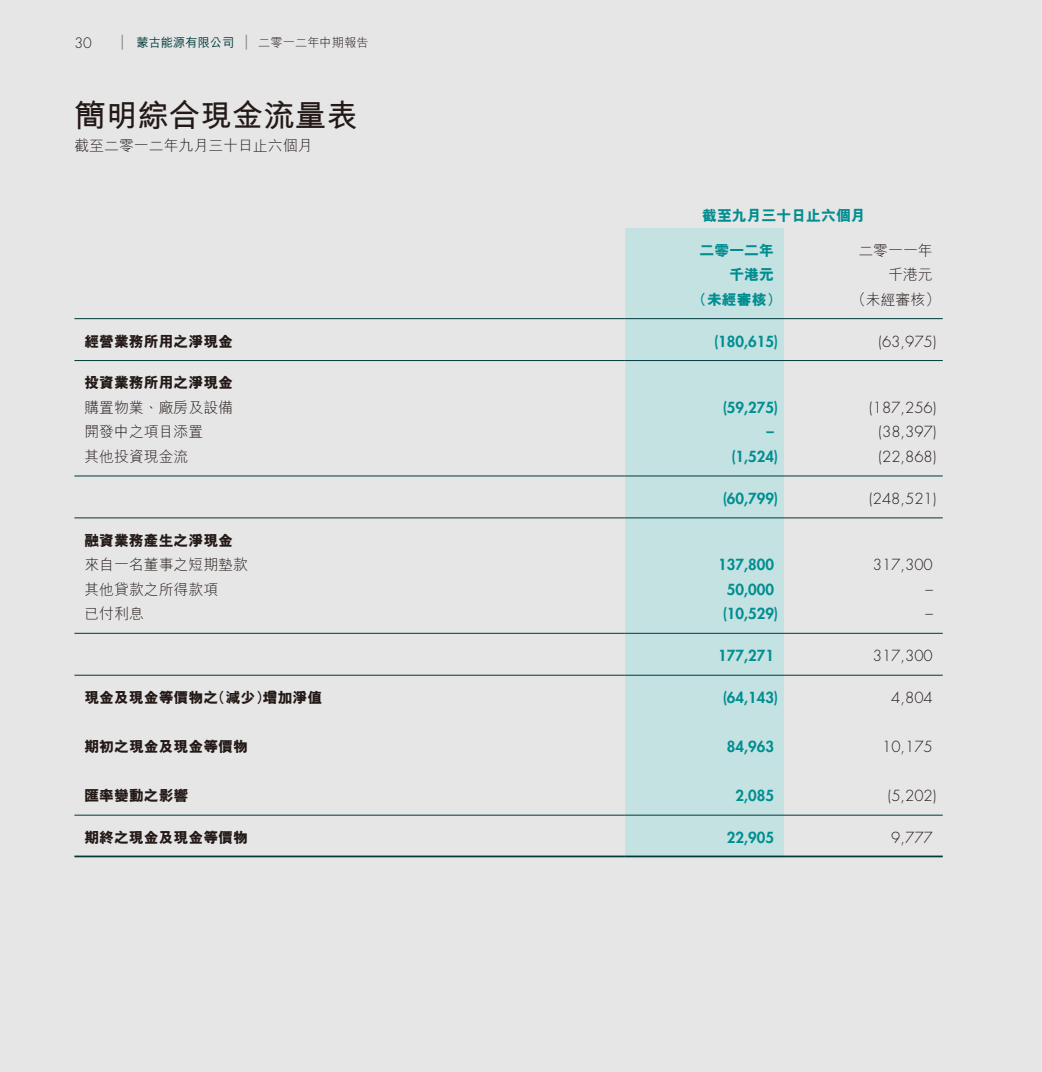
<style>
.page{position:relative;width:1042px;height:1072px;background:#fff}
.page>*{position:absolute;margin:0;border:0;box-sizing:border-box;transform-origin:0 0}
.t1{font:700 31.5px "M Hei HK";color:#231916}
.t2{font:800 14.88px "Futura Std";color:#008e90}
.t3{font:300 14.88px "Futura Std";color:#231916}
.t4{font:300 14.88px "M Hei HK";color:#231916}
.t5{font:800 14.88px "M Hei HK";color:#231916}
.t6{font:800 14.88px "M Hei HK";color:#008e90}
.t7{font:300 14px "Futura Std";color:#231916}
.t8{font:300 12.25px "M Hei HK";color:#231916}
.t9{font:500 12.25px "M Hei HK";color:#00393a}
</style>
<div class="page">
<div style="left:0;top:0;width:1042px;height:1071px;background:#e6e6e7"></div>
<svg style="left:122px;top:35px;width:1px;height:15px"></svg>
<svg style="left:246px;top:35px;width:1px;height:15px"></svg>
<div style="left:625px;top:228px;width:159px;height:627px;background:#c5e2e3"></div>
<hr style="left:74px;top:318px;width:551px;height:1px;background:#00393a">
<hr style="left:625px;top:318px;width:159px;height:1px;background:#00393a">
<hr style="left:784px;top:318px;width:159px;height:1px;background:#00393a">
<hr style="left:74px;top:360px;width:551px;height:1px;background:#00393a">
<hr style="left:625px;top:360px;width:159px;height:1px;background:#00393a">
<hr style="left:784px;top:360px;width:159px;height:1px;background:#00393a">
<hr style="left:74px;top:475px;width:551px;height:1px;background:#00393a">
<hr style="left:625px;top:475px;width:159px;height:1px;background:#00393a">
<hr style="left:784px;top:475px;width:159px;height:1px;background:#00393a">
<hr style="left:74px;top:517px;width:551px;height:1px;background:#00393a">
<hr style="left:625px;top:517px;width:159px;height:1px;background:#00393a">
<hr style="left:784px;top:517px;width:159px;height:1px;background:#00393a">
<hr style="left:74px;top:633px;width:551px;height:1px;background:#00393a">
<hr style="left:625px;top:633px;width:159px;height:1px;background:#00393a">
<hr style="left:784px;top:633px;width:159px;height:1px;background:#00393a">
<hr style="left:74px;top:675px;width:551px;height:1px;background:#00393a">
<hr style="left:625px;top:675px;width:159px;height:1px;background:#00393a">
<hr style="left:784px;top:675px;width:159px;height:1px;background:#00393a">
<hr style="left:74px;top:814px;width:551px;height:1px;background:#00393a">
<hr style="left:625px;top:814px;width:159px;height:1px;background:#00393a">
<hr style="left:784px;top:814px;width:159px;height:1px;background:#00393a">
<hr style="left:74px;top:855px;width:551px;height:2px;background:#00393a">
<hr style="left:625px;top:855px;width:159px;height:2px;background:#00393a">
<hr style="left:784px;top:855px;width:159px;height:2px;background:#00393a">
<p class="t7" style="left:74px;top:34px;width:19px">30</p>
<p class="t9" style="left:136px;top:34px;width:99px">蒙古能源有限公司</p>
<p class="t8" style="left:258px;top:34px;width:112px">二零一二年中期報告</p>
<h1 class="t1" style="left:74px;top:93px;width:285px">簡明綜合現金流量表</h1>
<p class="t4" style="left:74px;top:135px;width:239px">截至二零一二年九月三十日止六個月</p>
<p class="t6" style="left:702px;top:206px;width:165px">截至九月三十日止六個月</p>
<p class="t6" style="left:699px;top:240px;width:76px">二零一二年</p>
<p class="t4" style="left:858px;top:240px;width:76px">二零一一年</p>
<p class="t6" style="left:729px;top:265px;width:46px">千港元</p>
<p class="t4" style="left:888px;top:264px;width:46px">千港元</p>
<p class="t6" style="left:692px;top:289px;width:91px">（未經審核）</p>
<p class="t4" style="left:851px;top:289px;width:91px">（未經審核）</p>
<p class="t5" style="left:84px;top:331px;width:150px">經營業務所用之淨現金</p>
<p class="t2" style="left:714px;top:331px;width:65px">(180,615)</p>
<p class="t3" style="left:878px;top:332px;width:59px">(63,975)</p>
<p class="t5" style="left:84px;top:373px;width:150px">投資業務所用之淨現金</p>
<p class="t4" style="left:84px;top:397px;width:150px">購置物業、廠房及設備</p>
<p class="t2" style="left:723px;top:398px;width:57px">(59,275)</p>
<p class="t3" style="left:869px;top:398px;width:69px">(187,256)</p>
<p class="t4" style="left:84px;top:421px;width:120px">開發中之項目添置</p>
<p class="t2" style="left:766px;top:422px;width:9px">–</p>
<p class="t3" style="left:878px;top:423px;width:59px">(38,397)</p>
<p class="t4" style="left:84px;top:446px;width:106px">其他投資現金流</p>
<p class="t2" style="left:731px;top:447px;width:48px">(1,524)</p>
<p class="t3" style="left:878px;top:447px;width:59px">(22,868)</p>
<p class="t2" style="left:723px;top:489px;width:57px">(60,799)</p>
<p class="t3" style="left:869px;top:489px;width:69px">(248,521)</p>
<p class="t5" style="left:84px;top:530px;width:150px">融資業務產生之淨現金</p>
<p class="t4" style="left:84px;top:554px;width:165px">來自一名董事之短期墊款</p>
<p class="t2" style="left:718px;top:555px;width:57px">137,800</p>
<p class="t3" style="left:873px;top:556px;width:61px">317,300</p>
<p class="t4" style="left:84px;top:579px;width:135px">其他貸款之所得款項</p>
<p class="t2" style="left:727px;top:580px;width:49px">50,000</p>
<p class="t3" style="left:925px;top:580px;width:9px">–</p>
<p class="t4" style="left:84px;top:603px;width:61px">已付利息</p>
<p class="t2" style="left:723px;top:604px;width:57px">(10,529)</p>
<p class="t3" style="left:925px;top:605px;width:9px">–</p>
<p class="t2" style="left:718px;top:646px;width:57px">177,271</p>
<p class="t3" style="left:873px;top:646px;width:61px">317,300</p>
<p class="t5" style="left:84px;top:687px;width:239px">現金及現金等價物之（減少）增加淨值</p>
<p class="t2" style="left:723px;top:688px;width:57px">(64,143)</p>
<p class="t3" style="left:891px;top:688px;width:43px">4,804</p>
<p class="t5" style="left:84px;top:736px;width:165px">期初之現金及現金等價物</p>
<p class="t2" style="left:727px;top:737px;width:49px">84,963</p>
<p class="t3" style="left:882px;top:737px;width:52px">10,175</p>
<p class="t5" style="left:84px;top:785px;width:106px">匯率變動之影響</p>
<p class="t2" style="left:735px;top:786px;width:40px">2,085</p>
<p class="t3" style="left:888px;top:786px;width:50px">(5,202)</p>
<p class="t5" style="left:84px;top:827px;width:165px">期終之現金及現金等價物</p>
<p class="t2" style="left:727px;top:828px;width:49px">22,905</p>
<p class="t3" style="left:891px;top:828px;width:43px">9,777</p>
</div>
